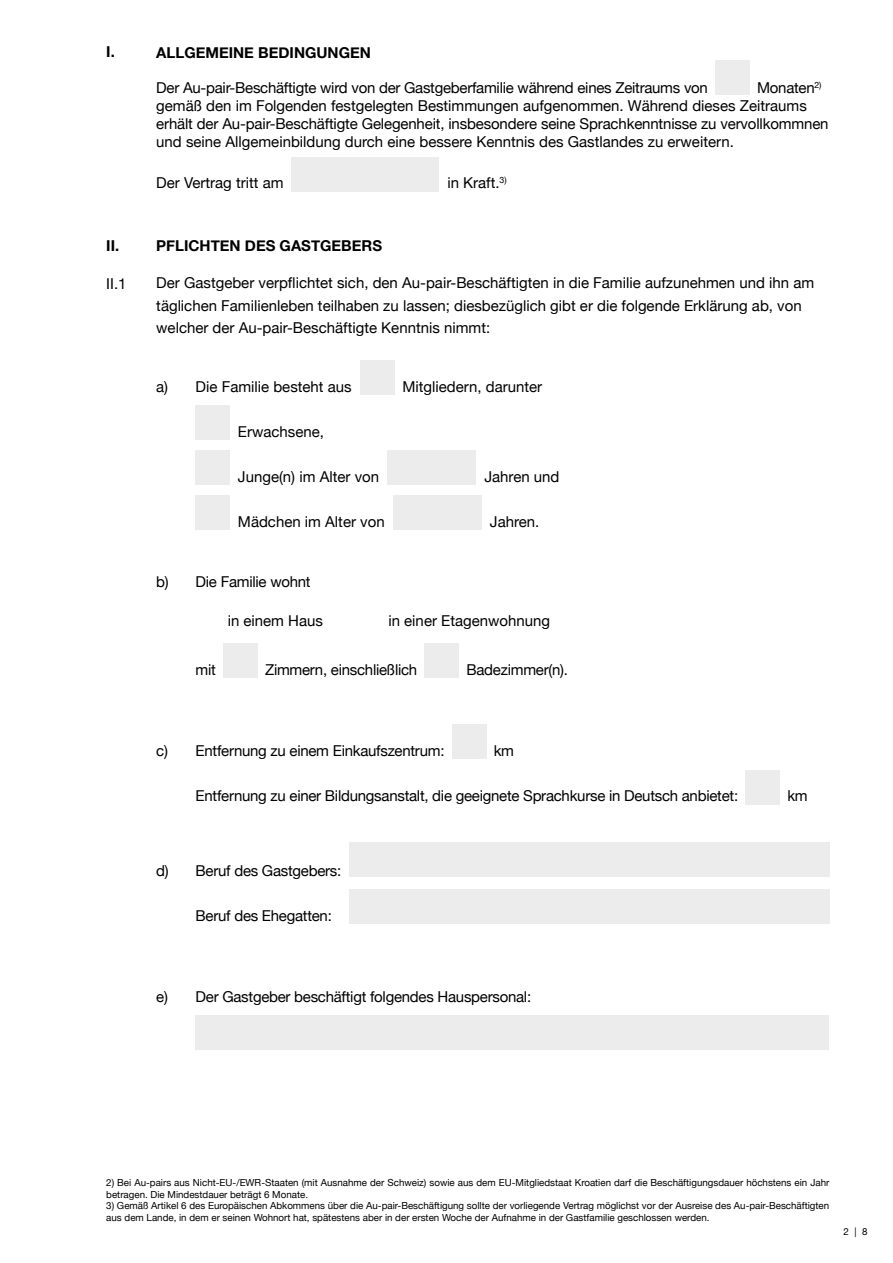
<style>
.page{position:relative;width:893px;height:1263px;background:#fff}
.page>*{position:absolute;margin:0;border:0;box-sizing:border-box;transform-origin:0 0}
.t1{font:15px/18px "Helvetica Neue";color:#000}
.t2{font:700 15px "Helvetica Neue";color:#000}
.t3{font:9.75px/11.7px "Helvetica Neue";color:#000}
.s1{color:#fff}
</style>
<div class="page">
<div style="left:715px;top:61px;width:34px;height:34px;background:#ececed"></div>
<div style="left:292px;top:157px;width:147px;height:34px;background:#ececed"></div>
<div style="left:360px;top:361px;width:34px;height:34px;background:#ececed"></div>
<div style="left:196px;top:405px;width:34px;height:34px;background:#ececed"></div>
<div style="left:196px;top:450px;width:34px;height:34px;background:#ececed"></div>
<div style="left:387px;top:450px;width:89px;height:34px;background:#ececed"></div>
<div style="left:196px;top:495px;width:34px;height:34px;background:#ececed"></div>
<div style="left:393px;top:495px;width:89px;height:34px;background:#ececed"></div>
<div style="left:224px;top:644px;width:34px;height:34px;background:#ececed"></div>
<div style="left:425px;top:643px;width:34px;height:34px;background:#ececed"></div>
<div style="left:452px;top:725px;width:34px;height:34px;background:#ececed"></div>
<div style="left:746px;top:770px;width:34px;height:34px;background:#ececed"></div>
<div style="left:349px;top:843px;width:480px;height:34px;background:#ececed"></div>
<div style="left:349px;top:889px;width:480px;height:34px;background:#ececed"></div>
<div style="left:196px;top:1016px;width:633px;height:34px;background:#ececed"></div>
<p class="t2" style="left:106px;top:40px;width:10px">I.</p>
<p class="t2" style="left:156px;top:40px;width:216px">ALLGEMEINE BEDINGUNGEN</p>
<p class="t1" style="left:156px;top:80px;width:553px">Der Au-pair-Beschäftigte wird von der Gastgeberfamilie während eines Zeitraums von</p>
<p class="t1" style="left:156px;top:80px;width:674px;text-indent:601px">Monaten<sup>2) </sup>gemäß den im Folgenden festgelegten Bestimmungen aufgenommen. Während dieses Zeitraums erhält der Au-pair-Beschäftigte Gelegenheit, insbesondere seine Sprachkenntnisse zu vervollkommnen und seine Allgemeinbildung durch eine bessere Kenntnis des Gastlandes zu erweitern.</p>
<p class="t1" style="left:156px;top:174px;width:129px">Der Vertrag tritt am</p>
<p class="t1" style="left:447px;top:174px;width:61px">in Kraft.<sup>3)</sup></p>
<p class="t2" style="left:106px;top:234px;width:15px">II.</p>
<p class="t1" style="left:106px;top:275px;width:22px">II.1</p>
<p class="t2" style="left:156px;top:234px;width:227px">PFLICHTEN DES GASTGEBERS</p>
<p class="t1" style="left:156px;top:273px;width:659px;line-height:22.5px">Der Gastgeber verpflichtet sich, den Au-pair-Beschäftigten in die Familie aufzunehmen und ihn am täglichen Familienleben teilhaben zu lassen; diesbezüglich gibt er die folgende Erklärung ab, von welcher der Au-pair-Beschäftigte Kenntnis nimmt:</p>
<p class="t1" style="left:156px;top:378px;width:13px">a)</p>
<p class="t1" style="left:196px;top:378px;width:158px">Die Familie besteht aus</p>
<p class="t1" style="left:402px;top:378px;width:141px">Mitgliedern, darunter</p>
<p class="t1" style="left:238px;top:423px;width:88px">Erwachsene,</p>
<p class="t1" style="left:238px;top:468px;width:143px">Junge(n) im Alter von</p>
<p class="t1" style="left:484px;top:468px;width:77px">Jahren und</p>
<p class="t1" style="left:238px;top:513px;width:148px">Mädchen im Alter von</p>
<p class="t1" style="left:490px;top:513px;width:51px">Jahren.</p>
<p class="t1" style="left:156px;top:573px;width:14px">b)</p>
<p class="t1" style="left:196px;top:573px;width:117px">Die Familie wohnt</p>
<p class="t1" style="left:196px;top:612px;width:356px"><span class="s1">❑</span> in einem Haus <span class="s1">❑</span> in einer Etagenwohnung</p>
<p class="t1" style="left:196px;top:662px;width:22px">mit</p>
<p class="t1" style="left:265px;top:662px;width:154px">Zimmern, einschließlich</p>
<p class="t1" style="left:466px;top:662px;width:103px">Badezimmer(n).</p>
<p class="t1" style="left:156px;top:743px;width:13px">c)</p>
<p class="t1" style="left:196px;top:743px;width:250px">Entfernung zu einem Einkaufszentrum:</p>
<p class="t1" style="left:494px;top:743px;width:22px">km</p>
<p class="t1" style="left:196px;top:788px;width:544px">Entfernung zu einer Bildungsanstalt, die geeignete Sprachkurse in Deutsch anbietet:</p>
<p class="t1" style="left:787px;top:788px;width:22px">km</p>
<p class="t1" style="left:156px;top:862px;width:14px">d)</p>
<p class="t1" style="left:196px;top:862px;width:147px">Beruf des Gastgebers:</p>
<p class="t1" style="left:196px;top:907px;width:138px">Beruf des Ehegatten:</p>
<p class="t1" style="left:156px;top:988px;width:376px">e) Der Gastgeber beschäftigt folgendes Hauspersonal:</p>
<p class="t3" style="left:106px;top:1177px;width:725px">2) Bei Au-pairs aus Nicht-EU-/EWR-Staaten (mit Ausnahme der Schweiz) sowie aus dem EU-Mitgliedstaat Kroatien darf die Beschäftigungsdauer höchstens ein Jahr betragen. Die Mindestdauer beträgt 6 Monate.</p>
<p class="t3" style="left:106px;top:1200px;width:724px">3) Gemäß Artikel 6 des Europäischen Abkommens über die Au-pair-Beschäftigung sollte der vorliegende Vertrag möglichst vor der Ausreise des Au-pair-Beschäftigten aus dem Lande, in dem er seinen Wohnort hat, spätestens aber in der ersten Woche der Aufnahme in der Gastfamilie geschlossen werden.</p>
<p class="t3" style="left:844px;top:1226px;width:25px">2 | 8</p>
</div>
